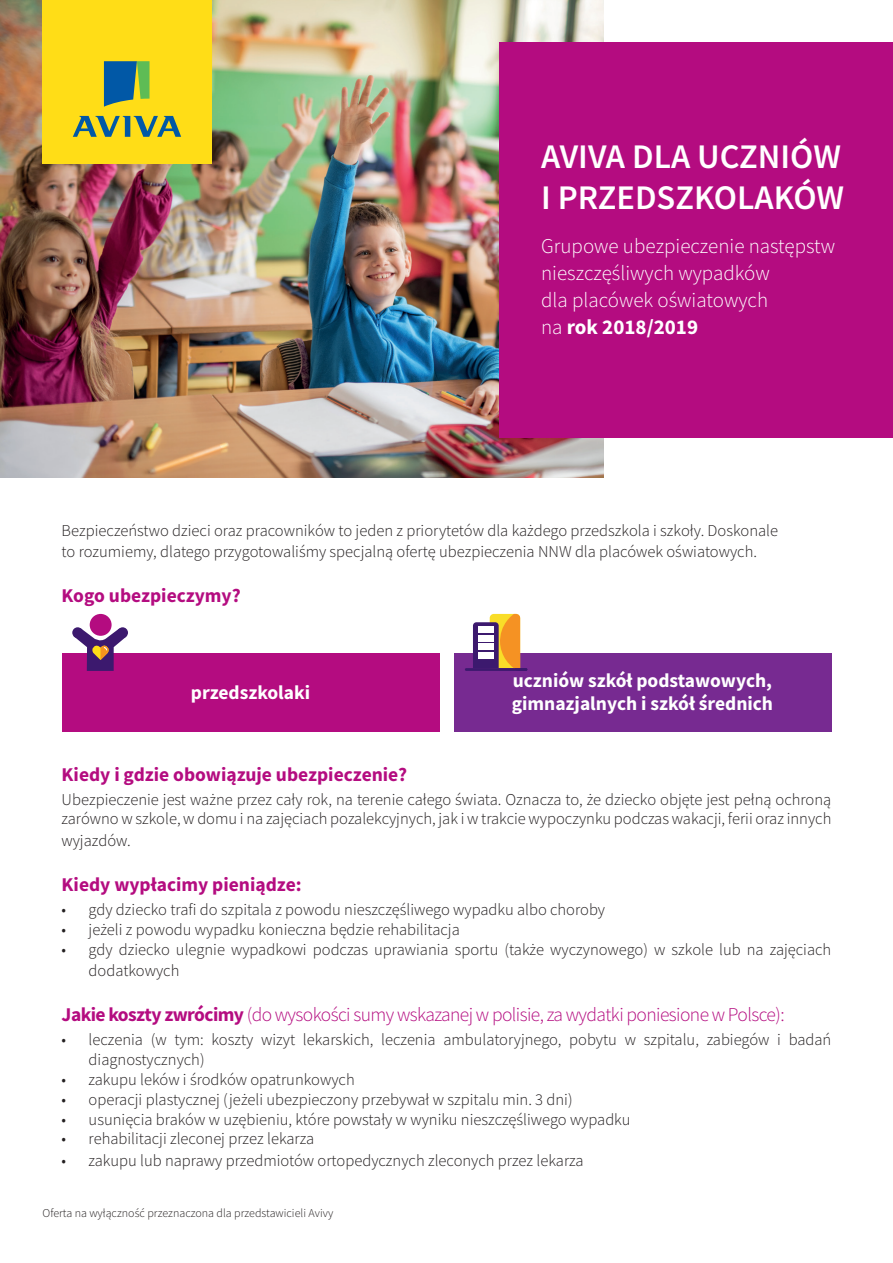
<style>
.page{position:relative;width:893px;height:1263px;background:#fff}
.page>*{position:absolute;margin:0;border:0;box-sizing:border-box;transform-origin:0 0}
.t1{font:600 34.5px/41.4px "Source Sans Pro";color:#fff}
.t2{font:300 21px/27px "Source Sans Pro";color:#fff}
.t3{font:300 19.5px "Source Sans Pro";letter-spacing:-.03em;color:#b40c80}
.t4{font:700 19.5px "Source Sans Pro";color:#b40c80}
.t5{font:700 19.5px "Source Sans Pro";color:#fff}
.t6{font:300 16.5px/19.8px "Source Sans Pro";color:#231f20}
.t7{font:300 12px "Source Sans Pro";color:#231f20}
.s1{font-weight:700}
</style>
<div class="page">
<img style="left:0;top:0;width:604px;height:477px">
<div style="left:43px;top:0;width:169px;height:164px;background:#ffdd17"></div>
<svg style="left:104px;top:61px;width:46px;height:46px"></svg>
<svg style="left:73px;top:116px;width:108px;height:21px"></svg>
<div style="left:500px;top:43px;width:393px;height:395px;background:#b40c80"></div>
<div style="left:62px;top:653px;width:377px;height:79px;background:#b40c80"></div>
<div style="left:454px;top:653px;width:377px;height:79px;background:#772a91"></div>
<div style="left:90px;top:614px;width:22px;height:22px;background:#b40c80;border-radius:50%"></div>
<svg style="left:72px;top:627px;width:11px;height:11px"></svg>
<div style="left:117px;top:627px;width:11px;height:11px;background:#3c196e;border-radius:50%"></div>
<svg style="left:74px;top:628px;width:52px;height:43px"></svg>
<hr style="left:465px;top:668px;width:62px;height:3px;background:#3c196e">
<svg style="left:473px;top:614px;width:48px;height:55px;background:#b78055"></svg>
<div style="left:478px;top:626px;width:8px;height:6px;background:#fff"></div>
<div style="left:486px;top:626px;width:8px;height:6px;background:#fff"></div>
<div style="left:478px;top:635px;width:8px;height:6px;background:#fff"></div>
<div style="left:486px;top:635px;width:8px;height:6px;background:#fff"></div>
<div style="left:478px;top:644px;width:8px;height:6px;background:#fff"></div>
<div style="left:486px;top:644px;width:8px;height:6px;background:#fff"></div>
<div style="left:478px;top:653px;width:8px;height:6px;background:#fff"></div>
<div style="left:486px;top:653px;width:8px;height:6px;background:#fff"></div>
<p class="t1" style="left:541px;top:135px;width:305px">AVIVA DLA UCZNIÓW<br>I PRZEDSZKOLAKÓW</p>
<p class="t2" style="left:541px;top:233px;width:296px">Grupowe ubezpieczenie następstw nieszczęśliwych wypadków<br>dla placówek oświatowych<br>na <span class="s1">rok 2018/2019</span></p>
<p class="t6" style="left:62px;top:520px;width:718px">Bezpieczeństwo dzieci oraz pracowników to jeden z priorytetów dla każdego przedszkola i szkoły. Doskonale</p>
<p class="t6" style="left:62px;top:542px;width:697px">to rozumiemy, dlatego przygotowaliśmy specjalną ofertę ubezpieczenia NNW dla placówek oświatowych.</p>
<p class="t4" style="left:62px;top:583px;width:181px">Kogo ubezpieczymy?</p>
<p class="t5" style="left:191px;top:679px;width:121px">przedszkolaki</p>
<p class="t5" style="left:513px;top:667px;width:261px">uczniów szkół podstawowych,</p>
<p class="t5" style="left:512px;top:691px;width:263px">gimnazjalnych i szkół średnich</p>
<p class="t4" style="left:62px;top:761px;width:347px">Kiedy i gdzie obowiązuje ubezpieczenie?</p>
<p class="t6" style="left:62px;top:789px;width:771px">Ubezpieczenie jest ważne przez cały rok, na terenie całego świata. Oznacza to, że dziecko objęte jest pełną ochroną zarówno w szkole, w domu i na zajęciach pozalekcyjnych, jak i w trakcie wypoczynku podczas wakacji, ferii oraz innych</p>
<p class="t6" style="left:62px;top:831px;width:71px">wyjazdów.</p>
<p class="t4" style="left:62px;top:871px;width:241px">Kiedy wypłacimy pieniądze:</p>
<p class="t6" style="left:62px;top:900px;width:545px">• gdy dziecko trafi do szpitala z powodu nieszczęśliwego wypadku albo choroby</p>
<p class="t6" style="left:62px;top:919px;width:400px">• jeżeli z powodu wypadku konieczna będzie rehabilitacja</p>
<p class="t6" style="left:89px;top:938px;width:744px;line-height:21.6px;text-indent:-27px">• gdy dziecko ulegnie wypadkowi podczas uprawiania sportu (także wyczynowego) w szkole lub na zajęciach dodatkowych</p>
<p class="t3" style="left:62px;top:1003px;width:724px"><span class="s1">Jakie koszty zwrócimy</span> (do wysokości sumy wskazanej w polisie, za wydatki poniesione w Polsce):</p>
<p class="t6" style="left:89px;top:1030px;width:744px;text-indent:-27px">• leczenia (w tym: koszty wizyt lekarskich, leczenia ambulatoryjnego, pobytu w szpitalu, zabiegów i badań diagnostycznych)</p>
<p class="t6" style="left:62px;top:1070px;width:295px">• zakupu leków i środków opatrunkowych</p>
<p class="t6" style="left:62px;top:1089px;width:512px">• operacji plastycznej (jeżeli ubezpieczony przebywał w szpitalu min. 3 dni)</p>
<p class="t6" style="left:62px;top:1109px;width:570px">• usunięcia braków w uzębieniu, które powstały w wyniku nieszczęśliwego wypadku</p>
<p class="t6" style="left:62px;top:1129px;width:254px">• rehabilitacji zleconej przez lekarza</p>
<p class="t6" style="left:62px;top:1151px;width:523px">• zakupu lub naprawy przedmiotów ortopedycznych zleconych przez lekarza</p>
<p class="t7" style="left:43px;top:1205px;width:292px">Oferta na wyłączność przeznaczona dla przedstawicieli Avivy</p>
</div>
